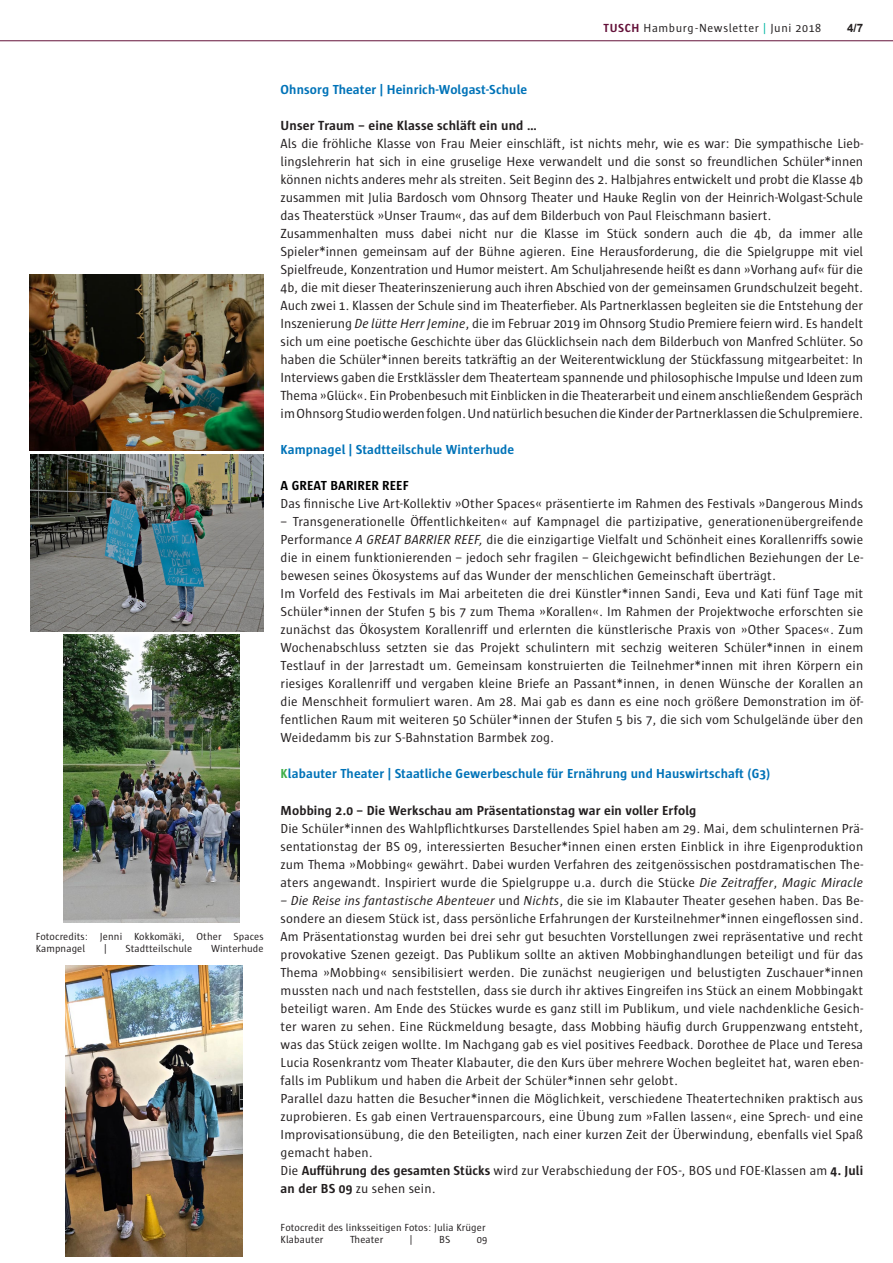
<style>
.page{position:relative;width:893px;height:1263px;background:#fff}
.page>*{position:absolute;margin:0;border:0;box-sizing:border-box;transform-origin:0 0}
.fliesstext{font:13.5px/18px "Sun";color:#231f20;text-align:justify}
.fliesstext-2{font:700 13.5px "Sun";letter-spacing:.01em;color:#231f20}
.fliesstext-3{font:13.35px/18px "Sun";letter-spacing:.01em;color:#231f20;text-align:justify}
.fliesstext-4{font:700 13.35px "Sun";letter-spacing:.01em;color:#0073b8}
.fliesstext-5{font:700 13.35px "Sun";letter-spacing:.01em;color:#231f20}
.fliesstext-6{font:700 13.35px "Sun";letter-spacing:.01em;color:#000}
.fliesstext-7{font:12px "Sun";letter-spacing:.05em;color:#231f20}
.fliesstext-8{font:700 11.55px "Arial";color:#231f20}
.t1{font:10.5px "Sun";letter-spacing:.01em;color:#231f20}
.s1{font-weight:700;color:#641139}
.s2{color:#00b6a4}
.s3{font-style:italic}
.s4{font-size:13.5px}
.s5{color:#40ae49}
.s6{font-weight:700}
</style>
<div class="page">
<hr style="left:0;top:40px;width:893px;height:1px;background:#641139">
<img style="left:30px;top:274px;width:234px;height:177px">
<img style="left:30px;top:454px;width:234px;height:178px">
<img style="left:64px;top:634px;width:176px;height:288px">
<img style="left:65px;top:965px;width:177px;height:291px">
<p class="fliesstext-7" style="left:604px;top:22px;width:219px"><span class="s1">TUSCH</span> Hamburg-Newsletter <span class="s2">|</span> Juni 2018</p>
<p class="fliesstext-8" style="left:847px;top:20px;width:18px">4/7</p>
<p class="t1" style="left:36px;top:930px;width:229px">Fotocredits: Jenni Kokkomäki, Other Spaces</p>
<p class="t1" style="left:36px;top:942px;width:51px">Kampnagel</p>
<p class="t1" style="left:104px;top:942px;width:4px">|</p>
<p class="t1" style="left:126px;top:942px;width:68px">Stadtteilschule</p>
<p class="t1" style="left:211px;top:942px;width:54px">Winterhude</p>
<p class="fliesstext-4" style="left:281px;top:83px;width:248px">Ohnsorg Theater | Heinrich-Wolgast-Schule</p>
<p class="fliesstext-2" style="left:281px;top:118px;width:258px">Unser Traum – eine Klasse schläft ein und …</p>
<p class="fliesstext" style="left:281px;top:135px;width:584px">Als die fröhliche Klasse von Frau Meier einschläft, ist nichts mehr, wie es war: Die sympathische Lieb&shy;lingslehrerin hat sich in eine gruselige Hexe verwandelt und die sonst so freundlichen Schüler*innen können nichts anderes mehr als streiten. Seit Beginn des 2. Halbjahres entwickelt und probt die Klasse 4b zusammen mit Julia Bardosch vom Ohnsorg Theater und Hauke Reglin von der Heinrich-Wolgast-Schule das Theaterstück »Unser Traum«, das auf dem Bilderbuch von Paul Fleischmann basiert.</p>
<p class="fliesstext" style="left:281px;top:225px;width:584px">Zusammenhalten muss dabei nicht nur die Klasse im Stück sondern auch die 4b, da immer alle Spieler*innen gemeinsam auf der Bühne agieren. Eine Herausforderung, die die Spielgruppe mit viel Spielfreude, Konzentration und Humor meistert. Am Schuljahresende heißt es dann »Vorhang auf« für die 4b, die mit dieser Theaterinszenierung auch ihren Abschied von der gemeinsamen Grundschulzeit begeht.</p>
<p class="fliesstext" style="left:281px;top:297px;width:584px">Auch zwei 1. Klassen der Schule sind im Theaterfieber. Als Partnerklassen begleiten sie die Entstehung der Inszenierung <span class="s3">De lütte Herr Jemine</span>, die im Februar 2019 im Ohnsorg Studio Premiere feiern wird. Es handelt sich um eine poetische Geschichte über das Glücklichsein nach dem Bilderbuch von Manfred Schlüter. So haben die Schüler*innen bereits tatkräftig an der Weiterentwicklung der Stückfassung mitgearbeitet: In Interviews gaben die Erstklässler dem Theaterteam spannende und philosophische Impulse und Ideen zum Thema »Glück«. Ein Probenbesuch mit Einblicken in die Theaterarbeit und einem anschließendem Gespräch im Ohnsorg Studio werden folgen. Und natürlich besuchen die Kinder der Partnerklassen die Schulpremiere.</p>
<p class="fliesstext-4" style="left:281px;top:443px;width:235px">Kampnagel | Stadtteilschule Winterhude</p>
<p class="fliesstext-6" style="left:281px;top:479px;width:130px">A GREAT BARIRER REEF</p>
<p class="fliesstext-3" style="left:281px;top:495px;width:584px">Das finnische Live Art-Kollektiv <span class="s4">»</span>Other Spaces« präsentierte im Rahmen des Festivals »Dangerous Minds</p>
<p class="fliesstext-3" style="left:281px;top:513px;width:584px">– Transgenerationelle Öffentlichkeiten« auf Kampnagel die partizipative, generationenübergreifende Performance <span class="s3">A GREAT BARRIER REEF,</span> die die einzigartige Vielfalt und Schönheit eines Korallenriffs sowie die in einem funktionierenden – jedoch sehr fragilen – Gleichgewicht befindlichen Beziehungen der Le&shy;bewesen seines Ökosystems auf das Wunder der menschlichen Gemeinschaft überträgt.</p>
<p class="fliesstext-3" style="left:281px;top:585px;width:584px">Im Vorfeld des Festivals im Mai arbeiteten die drei Künstler*innen Sandi, Eeva und Kati fünf Tage mit Schüler*innen der Stufen 5 bis 7 zum Thema »Korallen«. Im Rahmen der Projektwoche erforschten sie zunächst das Ökosystem Korallenriff und erlernten die künstlerische Praxis von »Other Spaces«. Zum Wochenabschluss setzten sie das Projekt schulintern mit sechzig weiteren Schüler*innen in einem Testlauf in der Jarrestadt um. Gemeinsam konstruierten die Teilnehmer*innen mit ihren Körpern ein riesiges Korallenriff und vergaben kleine Briefe an Passant*innen, in denen Wünsche der Korallen an die Menschheit formuliert waren. Am 28. Mai gab es dann es eine noch größere Demonstration im öf&shy;fentlichen Raum mit weiteren 50 Schüler*innen der Stufen 5 bis 7, die sich vom Schulgelände über den Weidedamm bis zur S-Bahnstation Barmbek zog.</p>
<p class="fliesstext-4" style="left:281px;top:767px;width:491px"><span class="s5">K</span>labauter Theater | Staatliche Gewerbeschule für Ernährung und Hauswirtschaft (G3)</p>
<p class="fliesstext-5" style="left:281px;top:803px;width:417px">Mobbing 2.0 – Die Werkschau am Präsentationstag war ein voller Erfolg</p>
<p class="fliesstext-3" style="left:281px;top:819px;width:584px">Die Schüler*innen des Wahlpflichtkurses Darstellendes Spiel haben am 29. Mai, dem schulinternen Prä&shy;sentationstag der BS 09, interessierten Besucher*innen einen ersten Einblick in ihre Eigenproduktion zum Thema »Mobbing« gewährt. Dabei wurden Verfahren des zeitgenössischen postdramatischen The&shy;aters angewandt. Inspiriert wurde die Spielgruppe u.a. durch die Stücke <span class="s3">Die Zeitraffer</span>, <span class="s3">Magic Miracle</span></p>
<p class="fliesstext-3" style="left:281px;top:891px;width:584px"><span class="s3">– Die Reise ins fantastische Abenteuer</span> und <span class="s3">Nichts</span>, die sie im Klabauter Theater gesehen haben. Das Be&shy;sondere an diesem Stück ist, dass persönliche Erfahrungen der Kursteilnehmer*innen eingeflossen sind.<br>Am Präsentationstag wurden bei drei sehr gut besuchten Vorstellungen zwei repräsentative und recht provokative Szenen gezeigt. Das Publikum sollte an aktiven Mobbinghandlungen beteiligt und für das Thema »Mobbing« sensibilisiert werden. Die zunächst neugierigen und belustigten Zuschauer*innen mussten nach und nach feststellen, dass sie durch ihr aktives Eingreifen ins Stück an einem Mobbingakt beteiligt waren. Am Ende des Stückes wurde es ganz still im Publikum, und viele nachdenkliche Gesich&shy;ter waren zu sehen. Eine Rückmeldung besagte, dass Mobbing häufig durch Gruppenzwang entsteht, was das Stück zeigen wollte. Im Nachgang gab es viel positives Feedback. Dorothee de Place und Teresa Lucia Rosenkrantz vom Theater Klabauter, die den Kurs über mehrere Wochen begleitet hat, waren eben&shy;falls im Publikum und haben die Arbeit der Schüler*innen sehr gelobt.</p>
<p class="fliesstext-3" style="left:281px;top:1089px;width:584px">Parallel dazu hatten die Besucher*innen die Möglichkeit, verschiedene Theatertechniken praktisch aus zuprobieren. Es gab einen Vertrauensparcours, eine Übung zum »Fallen lassen«, eine Sprech- und eine Improvisationsübung, die den Beteiligten, nach einer kurzen Zeit der Überwindung, ebenfalls viel Spaß gemacht haben.</p>
<p class="fliesstext-3" style="left:281px;top:1161px;width:584px">Die <span class="s6">Aufführung des gesamten Stücks</span> wird zur Verabschiedung der FOS-, BOS und FOE-Klassen am <span class="s6">4. Juli an der BS 09</span> zu sehen sein.</p>
<p class="t1" style="left:281px;top:1222px;width:207px">Fotocredit des linksseitigen Fotos: Julia Krüger</p>
<p class="t1" style="left:281px;top:1234px;width:44px">Klabauter</p>
<p class="t1" style="left:350px;top:1234px;width:35px">Theater</p>
<p class="t1" style="left:410px;top:1234px;width:4px">|</p>
<p class="t1" style="left:439px;top:1234px;width:13px">BS</p>
<p class="t1" style="left:477px;top:1234px;width:12px">09</p>
</div>
